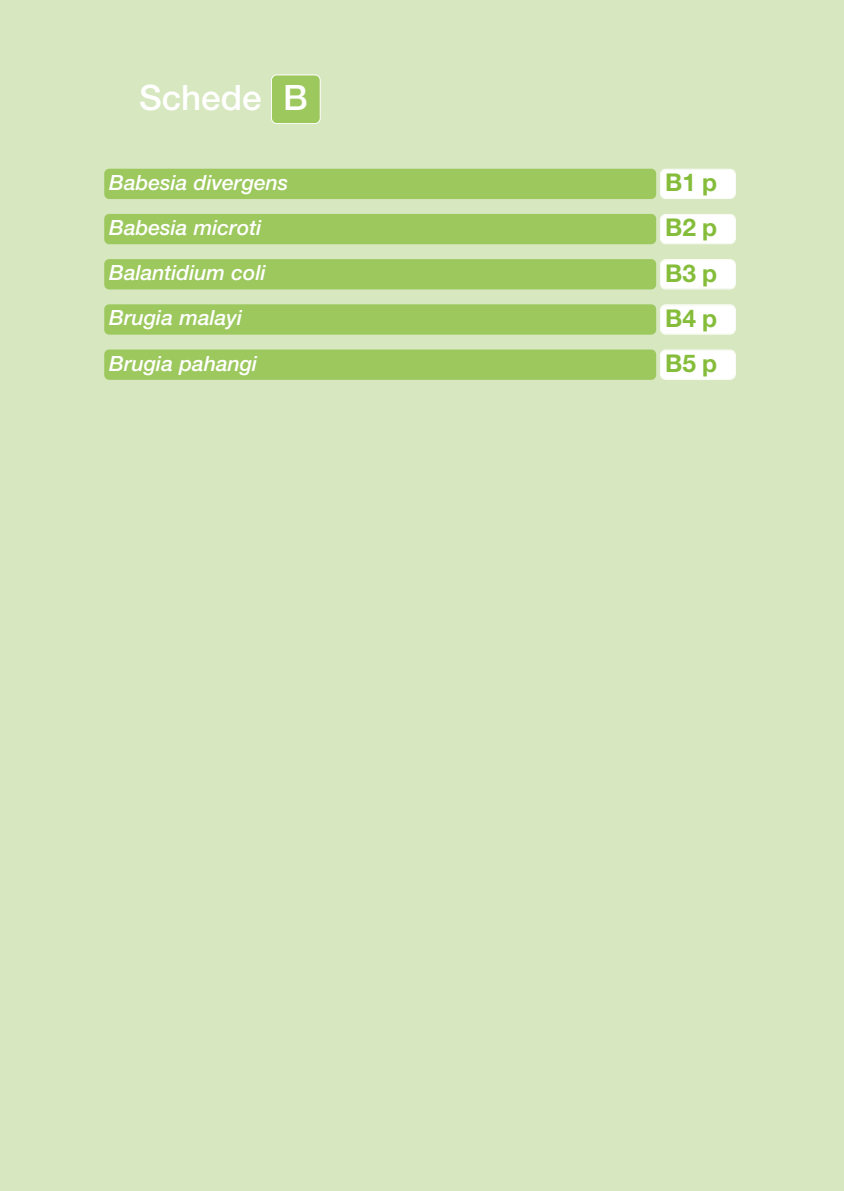
<style>
.page{position:relative;width:844px;height:1191px;background:#fff}
.page>*{position:absolute;margin:0;border:0;box-sizing:border-box;transform-origin:0 0}
.t1{font:35px "Helvetica Neue HAIAAI";color:#fff}
.t2{font:24.5px "Helvetica Neu HAIAAD";color:#85bd3b}
.t3{font:21px/45.1px "Helvetica Neue Medium HAIAAF";color:#fff}
</style>
<div class="page">
<div style="left:0;top:0;width:843px;height:1191px;background:#d7e7bf"></div>
<div style="left:272px;top:75px;width:48px;height:48px;background:#9cc85e;border-radius:5px"></div>
<div style="left:271px;top:74px;width:49px;height:50px;border:2px solid #fff;border-radius:6px"></div>
<div style="left:660px;top:170px;width:74px;height:28px;background:#fff;border-radius:5px"></div>
<div style="left:659px;top:169px;width:76px;height:30px;border:2px solid #fff;border-radius:6px"></div>
<div style="left:104px;top:169px;width:552px;height:30px;background:#9cc85e;border-radius:5px"></div>
<div style="left:660px;top:215px;width:74px;height:28px;background:#fff;border-radius:5px"></div>
<div style="left:659px;top:214px;width:76px;height:30px;border:2px solid #fff;border-radius:6px"></div>
<div style="left:104px;top:214px;width:552px;height:30px;background:#9cc85e;border-radius:5px"></div>
<div style="left:660px;top:260px;width:74px;height:28px;background:#fff;border-radius:5px"></div>
<div style="left:659px;top:259px;width:76px;height:30px;border:2px solid #fff;border-radius:6px"></div>
<div style="left:104px;top:259px;width:552px;height:30px;background:#9cc85e;border-radius:5px"></div>
<div style="left:660px;top:305px;width:74px;height:29px;background:#fff;border-radius:5px"></div>
<div style="left:659px;top:304px;width:76px;height:31px;border:2px solid #fff;border-radius:6px"></div>
<div style="left:104px;top:304px;width:552px;height:31px;background:#9cc85e;border-radius:5px"></div>
<div style="left:660px;top:350px;width:74px;height:29px;background:#fff;border-radius:5px"></div>
<div style="left:659px;top:349px;width:76px;height:31px;border:2px solid #fff;border-radius:6px"></div>
<div style="left:104px;top:349px;width:552px;height:31px;background:#9cc85e;border-radius:5px"></div>
<h1 class="t1" style="left:139px;top:85px;width:170px">Schede B</h1>
<p class="t3" style="left:109px;top:162px;width:181px">Babesia divergens<br>Babesia microti</p>
<p class="t2" style="left:665px;top:174px;width:53px">B1 p</p>
<p class="t2" style="left:665px;top:219px;width:53px">B2 p</p>
<p class="t3" style="left:109px;top:252px;width:158px">Balantidium coli</p>
<p class="t2" style="left:665px;top:264px;width:53px">B3 p</p>
<p class="t3" style="left:109px;top:297px;width:134px">Brugia malayi</p>
<p class="t2" style="left:665px;top:309px;width:53px">B4 p</p>
<p class="t3" style="left:109px;top:342px;width:149px">Brugia pahangi</p>
<p class="t2" style="left:665px;top:354px;width:53px">B5 p</p>
</div>
